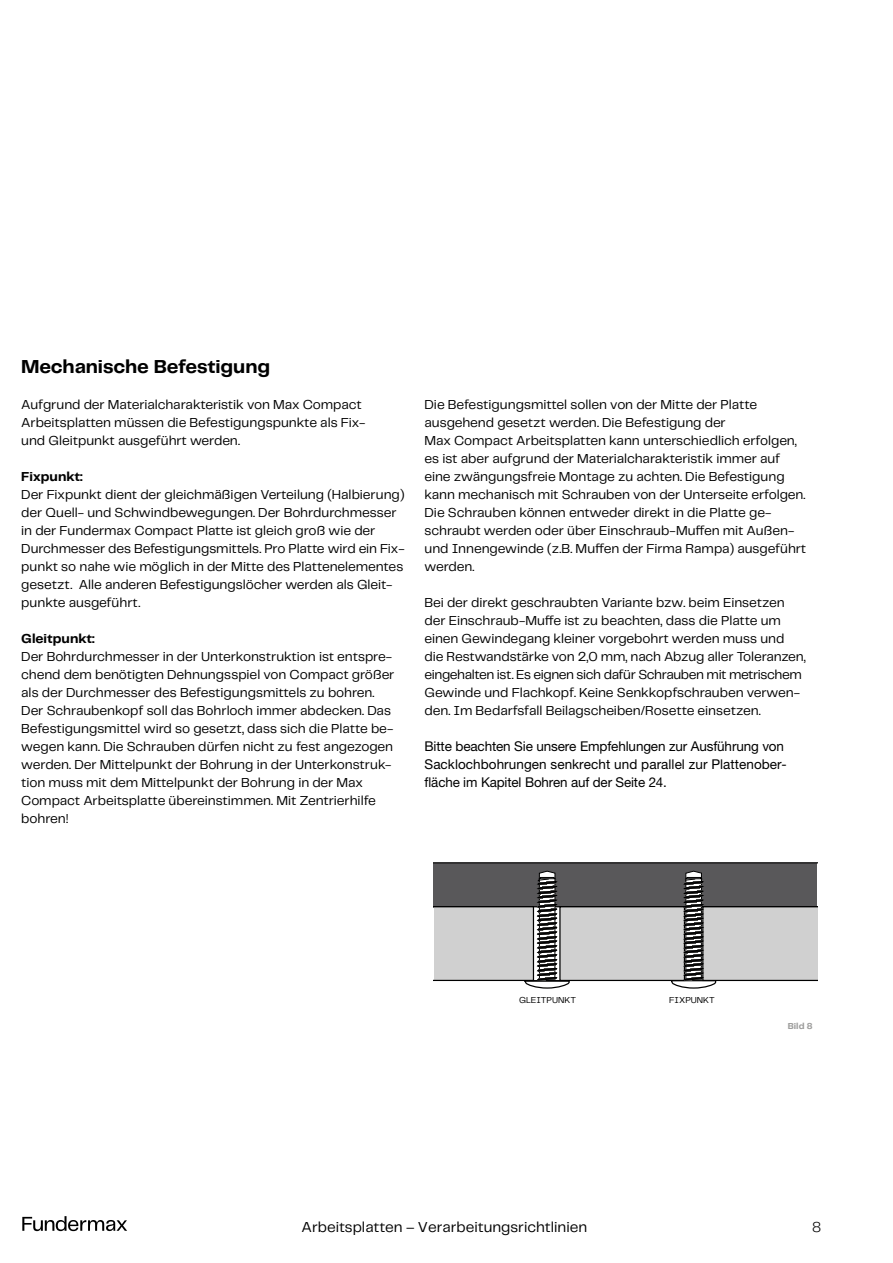
<style>
.page{position:relative;width:893px;height:1263px;background:#fff}
.page>*{position:absolute;margin:0;border:0;box-sizing:border-box;transform-origin:0 0}
.t1{font:700 19.5px "Telegraf";letter-spacing:-.005em;color:#000}
.t2{font:15px "Telegraf";color:#000}
.t3{font:300 15px "Telegraf";color:#000}
.t4{font:13.5px/18px "Telegraf";letter-spacing:-.005em;color:#000}
.t5{font:13.5px/18px "Helvetica Neue LT Pro";letter-spacing:-.01em;color:#000}
.t6{font:700 13.5px "Telegraf";color:#000}
.t7{font:9px "Telegraf";color:#000}
.t8{font:700 9px "Telegraf";color:#9d9d9c}
</style>
<div class="page">
<svg style="left:22px;top:1216px;width:105px;height:15px"></svg>
<svg style="left:434px;top:862px;width:383px;height:127px;background:#9c9c9d"></svg>
<h1 class="t1" style="left:21px;top:353px;width:250px">Mechanische Befestigung</h1>
<p class="t4" style="left:21px;top:395px;width:346px">Aufgrund der Materialcharakteristik von Max Compact<br>Arbeitsplatten müssen die Befestigungspunkte als Fix&shy;und Gleitpunkt ausgeführt werden.</p>
<p class="t6" style="left:21px;top:468px;width:63px">Fixpunkt:</p>
<p class="t4" style="left:21px;top:485px;width:385px">Der Fixpunkt dient der gleichmäßigen Verteilung (Halbierung) der Quell- und Schwindbewegungen. Der Bohrdurchmesser in der Fundermax Compact Platte ist gleich groß wie der Durchmesser des Befestigungsmittels. Pro Platte wird ein Fix&shy;punkt so nahe wie möglich in der Mitte des Plattenelementes gesetzt. Alle anderen Befestigungslöcher werden als Gleit&shy;punkte ausgeführt.</p>
<p class="t6" style="left:21px;top:630px;width:75px">Gleitpunkt:</p>
<p class="t4" style="left:21px;top:647px;width:375px">Der Bohrdurchmesser in der Unterkonstruktion ist entspre&shy;chend dem benötigten Dehnungsspiel von Compact größer als der Durchmesser des Befestigungsmittels zu bohren.<br>Der Schraubenkopf soll das Bohrloch immer abdecken. Das Befestigungsmittel wird so gesetzt, dass sich die Platte be&shy;wegen kann. Die Schrauben dürfen nicht zu fest angezogen werden. Der Mittelpunkt der Bohrung in der Unterkonstruk&shy;tion muss mit dem Mittelpunkt der Bohrung in der Max Compact Arbeitsplatte übereinstimmen. Mit Zentrierhilfe bohren!</p>
<p class="t4" style="left:424px;top:395px;width:383px">Die Befestigungsmittel sollen von der Mitte der Platte ausgehend gesetzt werden. Die Befestigung der<br>Max Compact Arbeitsplatten kann unterschiedlich erfolgen, es ist aber aufgrund der Materialcharakteristik immer auf eine zwängungsfreie Montage zu achten. Die Befestigung kann mechanisch mit Schrauben von der Unterseite erfolgen.<br>Die Schrauben können entweder direkt in die Platte ge&shy;schraubt werden oder über Einschraub-Muffen mit Außen&shy;und Innengewinde (z.B. Muffen der Firma Rampa) ausgeführt werden.</p>
<p class="t4" style="left:424px;top:593px;width:383px">Bei der direkt geschraubten Variante bzw. beim Einsetzen der Einschraub-Muffe ist zu beachten, dass die Platte um einen Gewindegang kleiner vorgebohrt werden muss und die Restwandstärke von 2,0 mm, nach Abzug aller Toleranzen, eingehalten ist. Es eignen sich dafür Schrauben mit metrischem Gewinde und Flachkopf. Keine Senkkopfschrauben verwen&shy;den. Im Bedarfsfall Beilagscheiben/Rosette einsetzen.</p>
<p class="t5" style="left:424px;top:737px;width:364px">Bitte beachten Sie unsere Empfehlungen zur Ausführung von<br>Sacklochbohrungen senkrecht und parallel zur Plattenober&shy;fläche im Kapitel Bohren auf der Seite 24.</p>
<p class="t7" style="left:519px;top:994px;width:59px">GLEITPUNKT</p>
<p class="t7" style="left:669px;top:994px;width:47px">FIXPUNKT</p>
<p class="t8" style="left:788px;top:1020px;width:26px">Bild 8</p>
<p class="t2" style="left:302px;top:1217px;width:287px">Arbeitsplatten – Verarbeitungsrichtlinien</p>
<p class="t3" style="left:812px;top:1217px;width:11px">8</p>
</div>
